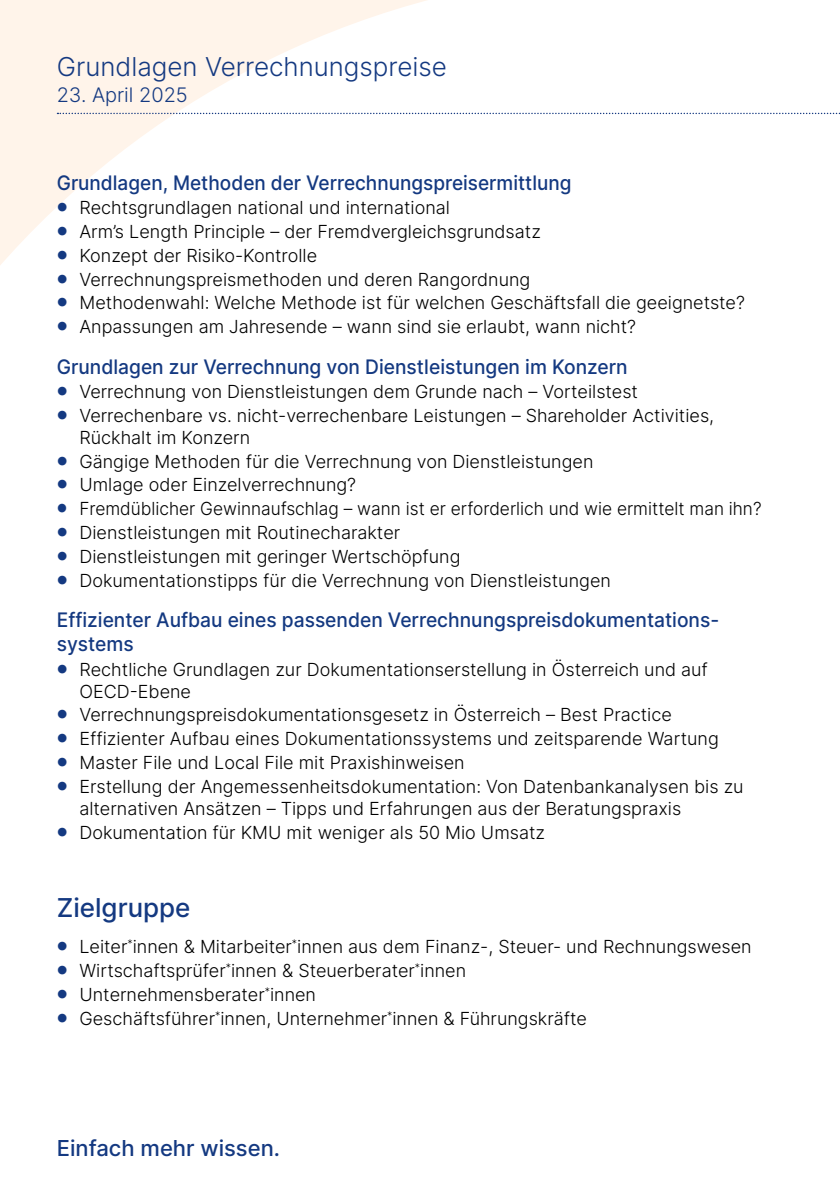
<style>
.page{position:relative;width:840px;height:1191px;background:#fff}
.page>*{position:absolute;margin:0;border:0;box-sizing:border-box;transform-origin:0 0}
.t1{font:300 26px "Inter";color:#143981}
.t2{font:500 26px "Inter";color:#143981}
.t3{font:500 22px "Inter";color:#143981}
.t4{font:500 20px/24px "Inter";color:#143981;scale:.96 1}
.t5{font:500 20px "Inter";color:#143981;scale:.95 1}
.t6{font:300 20px "Inter";color:#143981}
.t7{font:300 18px/21.6px "Inter";color:#000}
.t8{font:300 18px "Inter";color:#000;scale:.96 1}
.s1{color:#143981}
</style>
<div class="page">
<svg style="left:0;top:0;width:837px;height:265px"></svg>
<svg style="left:57px;top:113px;width:783px;height:1px"></svg>
<h1 class="t1" style="left:57px;top:47px;width:391px">Grundlagen Verrechnungspreise</h1>
<p class="t6" style="left:57px;top:80px;width:132px">23. April 2025</p>
<p class="t5" style="left:57px;top:168px;width:543px">Grundlagen, Methoden der Verrechnungspreisermittlung</p>
<p class="t7" style="left:57px;top:196px;width:394px"><span class="s1">•</span> Rechtsgrundlagen national und international</p>
<p class="t7" style="left:57px;top:220px;width:485px"><span class="s1">•</span> Arm’s Length Principle – der Fremdvergleichsgrundsatz</p>
<p class="t7" style="left:57px;top:244px;width:262px"><span class="s1">•</span> Konzept der Risiko-Kontrolle</p>
<p class="t7" style="left:57px;top:268px;width:475px"><span class="s1">•</span> Verrechnungspreismethoden und deren Rangordnung</p>
<p class="t7" style="left:57px;top:292px;width:689px"><span class="s1">•</span> Methodenwahl: Welche Methode ist für welchen Geschäftsfall die geeignetste?</p>
<p class="t7" style="left:57px;top:315px;width:580px"><span class="s1">•</span> Anpassungen am Jahresende – wann sind sie erlaubt, wann nicht?</p>
<p class="t4" style="left:57px;top:354px;width:595px">Grundlagen zur Verrechnung von Dienstleistungen im Konzern</p>
<p class="t7" style="left:57px;top:380px;width:582px"><span class="s1">•</span> Verrechnung von Dienstleistungen dem Grunde nach – Vorteilstest</p>
<p class="t7" style="left:79px;top:404px;width:636px;text-indent:-23px"><span class="s1">•</span> Verrechenbare vs. nicht-verrechenbare Leistungen – Shareholder Activities,<br>Rückhalt im Konzern</p>
<p class="t7" style="left:57px;top:450px;width:538px"><span class="s1">•</span> Gängige Methoden für die Verrechnung von Dienstleistungen</p>
<p class="t7" style="left:57px;top:474px;width:301px"><span class="s1">•</span> Umlage oder Einzelverrechnung?</p>
<p class="t8" style="left:57px;top:496px;width:735px"><span class="s1">•</span> Fremdüblicher Gewinnaufschlag – wann ist er erforderlich und wie ermittelt man ihn?</p>
<p class="t7" style="left:57px;top:521px;width:345px"><span class="s1">•</span> Dienstleistungen mit Routinecharakter</p>
<p class="t7" style="left:57px;top:545px;width:405px"><span class="s1">•</span> Dienstleistungen mit geringer Wertschöpfung</p>
<p class="t7" style="left:57px;top:569px;width:555px"><span class="s1">•</span> Dokumentationstipps für die Verrechnung von Dienstleistungen</p>
<p class="t4" style="left:57px;top:608px;width:688px">Effizienter Aufbau eines passenden Verrechnungspreisdokumentations&shy;systems</p>
<p class="t7" style="left:79px;top:658px;width:629px;text-indent:-23px"><span class="s1">•</span> Rechtliche Grundlagen zur Dokumentationserstellung in Österreich und auf<br>OECD-Ebene</p>
<p class="t7" style="left:57px;top:703px;width:616px"><span class="s1">•</span> Verrechnungspreisdokumentationsgesetz in Österreich – Best Practice</p>
<p class="t7" style="left:57px;top:727px;width:663px"><span class="s1">•</span> Effizienter Aufbau eines Dokumentationssystems und zeitsparende Wartung</p>
<p class="t7" style="left:57px;top:751px;width:409px"><span class="s1">•</span> Master File und Local File mit Praxishinweisen</p>
<p class="t7" style="left:79px;top:775px;width:665px;text-indent:-23px"><span class="s1">•</span> Erstellung der Angemessenheitsdokumentation: Von Datenbankanalysen bis zu alternativen Ansätzen – Tipps und Erfahrungen aus der Beratungspraxis</p>
<p class="t7" style="left:57px;top:820px;width:489px"><span class="s1">•</span> Dokumentation für KMU mit weniger als 50 Mio Umsatz</p>
<h1 class="t2" style="left:57px;top:889px;width:135px">Zielgruppe</h1>
<p class="t7" style="left:57px;top:935px;width:696px"><span class="s1">•</span> Leiter<sup>*</sup>innen &amp; Mitarbeiter<sup>*</sup>innen aus dem Finanz-, Steuer- und Rechnungswesen</p>
<p class="t7" style="left:57px;top:959px;width:411px"><span class="s1">•</span> Wirtschaftsprüfer<sup>*</sup>innen &amp; Steuerberater<sup>*</sup>innen</p>
<p class="t7" style="left:57px;top:983px;width:261px"><span class="s1">•</span> Unternehmensberater<sup>*</sup>innen</p>
<p class="t7" style="left:57px;top:1007px;width:531px"><span class="s1">•</span> Geschäftsführer<sup>*</sup>innen, Unternehmer<sup>*</sup>innen &amp; Führungskräfte</p>
<p class="t3" style="left:57px;top:1131px;width:225px">Einfach mehr wissen.</p>
</div>
